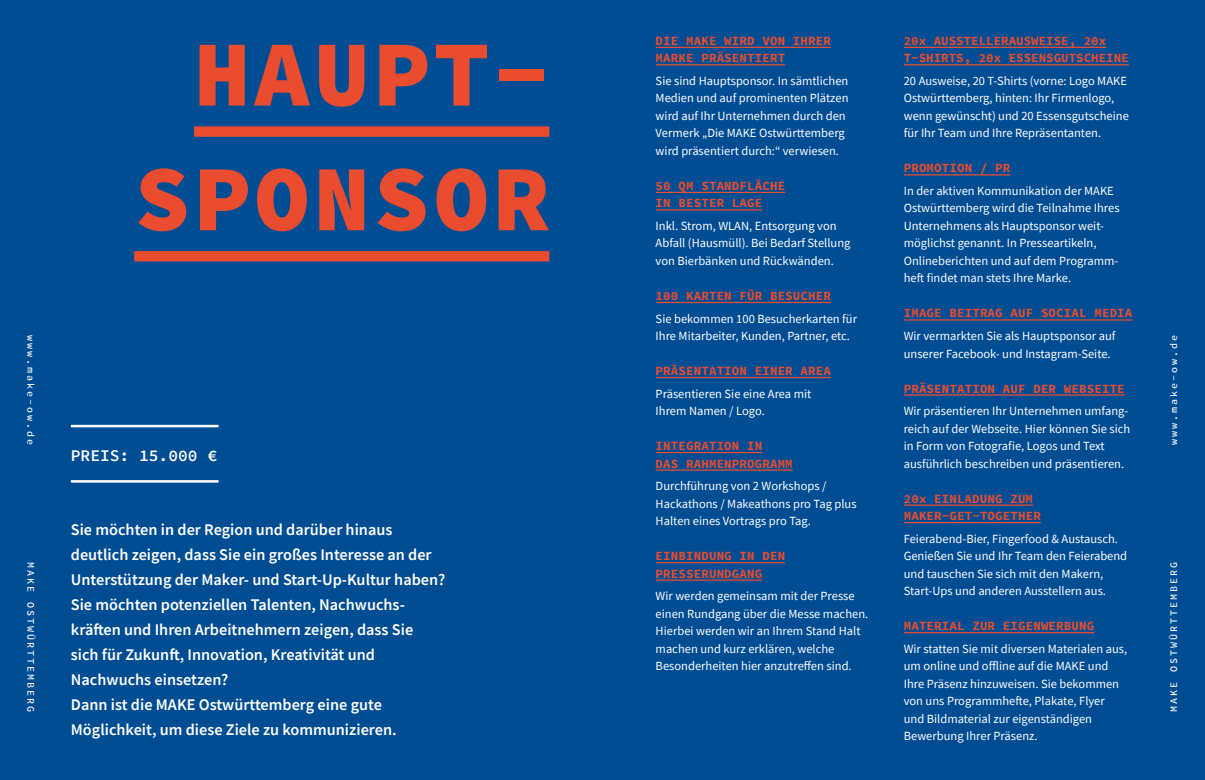
<style>
.page{position:relative;width:1205px;height:780px;background:#004d93}
.page>*{position:absolute;margin:0;border:0;box-sizing:border-box;transform-origin:0 0}
.t1{font:900 93.5px/124.6px "Source Code Pro";letter-spacing:.04em;color:#e94c2f;text-align:right}
.t2{font:600 16.25px/25px "Source Sans Pro";color:#fff}
.t3{font:600 16.25px "Source Code Pro";color:#fff}
.t4{font:12.5px/17.5px "Source Sans Pro";color:#fff}
.t5{font:700 12.5px/17.5px "Source Code Pro";letter-spacing:.01em;color:#e94c2f}
.t6{font:500 10px "Source Code Pro";letter-spacing:.2em;color:#fff}
</style>
<div class="page">
<hr style="left:656px;top:47px;width:175px;height:1px;background:#e94c2f">
<hr style="left:656px;top:64px;width:129px;height:1px;background:#e94c2f">
<hr style="left:656px;top:192px;width:129px;height:1px;background:#e94c2f">
<hr style="left:656px;top:209px;width:106px;height:1px;background:#e94c2f">
<hr style="left:656px;top:302px;width:175px;height:1px;background:#e94c2f">
<hr style="left:656px;top:377px;width:175px;height:1px;background:#e94c2f">
<hr style="left:656px;top:452px;width:106px;height:1px;background:#e94c2f">
<hr style="left:656px;top:469px;width:137px;height:1px;background:#e94c2f">
<hr style="left:656px;top:562px;width:129px;height:1px;background:#e94c2f">
<hr style="left:656px;top:579px;width:106px;height:1px;background:#e94c2f">
<div style="left:194px;top:126px;width:355px;height:11px;background:#e94c2f"></div>
<div style="left:134px;top:251px;width:415px;height:10px;background:#e94c2f"></div>
<hr style="left:904px;top:47px;width:202px;height:1px;background:#e94c2f">
<hr style="left:904px;top:64px;width:225px;height:1px;background:#e94c2f">
<hr style="left:904px;top:174px;width:106px;height:1px;background:#e94c2f">
<hr style="left:904px;top:319px;width:228px;height:1px;background:#e94c2f">
<hr style="left:904px;top:394px;width:221px;height:1px;background:#e94c2f">
<hr style="left:904px;top:504px;width:129px;height:1px;background:#e94c2f">
<hr style="left:904px;top:522px;width:137px;height:1px;background:#e94c2f">
<hr style="left:904px;top:632px;width:190px;height:1px;background:#e94c2f">
<hr style="left:71px;top:480px;width:148px;height:2px;background:#fff">
<hr style="left:71px;top:425px;width:148px;height:2px;background:#fff">
<h1 class="t1" style="left:134px;top:11px;width:416px">HAUPT-<br>SPONSOR</h1>
<p class="t6" style="left:37px;top:335px;width:111px;rotate:90deg">www.make-ow.de</p>
<p class="t6" style="left:37px;top:561px;width:152px;rotate:90deg">MAKE OSTWÜRTTEMBERG</p>
<h2 class="t3" style="left:71px;top:446px;width:148px">PREIS: 15.000 €</h2>
<p class="t2" style="left:71px;top:518px;width:376px">Sie möchten in der Region und darüber hinaus deutlich zeigen, dass Sie ein großes Interesse an der Unterstützung der Maker- und Start-Up-Kultur haben?<br>Sie möchten potenziellen Talenten, Nachwuchs&shy;kräften und Ihren Arbeitnehmern zeigen, dass Sie<br>sich für Zukunft, Innovation, Kreativität und Nachwuchs einsetzen?<br>Dann ist die MAKE Ostwürttemberg eine gute Möglichkeit, um diese Ziele zu kommunizieren.</p>
<p class="t5" style="left:656px;top:32px;width:177px">DIE MAKE WIRD VON IHRER<br>MARKE PRÄSENTIERT</p>
<p class="t4" style="left:656px;top:73px;width:194px">Sie sind Hauptsponsor. In sämtlichen Medien und auf prominenten Plätzen wird auf Ihr Unternehmen durch den Vermerk „Die MAKE Ostwürttemberg wird präsentiert durch:“ verwiesen.</p>
<p class="t5" style="left:656px;top:177px;width:131px">50 QM STANDFLÄCHE<br>IN BESTER LAGE</p>
<p class="t4" style="left:656px;top:218px;width:196px">Inkl. Strom, WLAN, Entsorgung von<br>Abfall (Hausmüll). Bei Bedarf Stellung von Bierbänken und Rückwänden.</p>
<p class="t5" style="left:656px;top:287px;width:177px">100 KARTEN FÜR BESUCHER</p>
<p class="t4" style="left:656px;top:310px;width:203px">Sie bekommen 100 Besucherkarten für<br>Ihre Mitarbeiter, Kunden, Partner, etc.</p>
<p class="t5" style="left:656px;top:362px;width:177px">PRÄSENTATION EINER AREA</p>
<p class="t4" style="left:656px;top:385px;width:157px">Präsentieren Sie eine Area mit<br>Ihrem Namen / Logo.</p>
<p class="t5" style="left:656px;top:437px;width:139px">INTEGRATION IN<br>DAS RAHMENPROGRAMM</p>
<p class="t4" style="left:656px;top:478px;width:202px">Durchführung von 2 Workshops /<br>Hackathons / Makeathons pro Tag plus<br>Halten eines Vortrags pro Tag.</p>
<p class="t5" style="left:656px;top:547px;width:131px">EINBINDUNG IN DEN<br>PRESSERUNDGANG</p>
<p class="t4" style="left:656px;top:588px;width:214px">Wir werden gemeinsam mit der Presse einen Rundgang über die Messe machen.<br>Hierbei werden wir an Ihrem Stand Halt machen und kurz erklären, welche Besonderheiten hier anzutreffen sind.</p>
<p class="t5" style="left:904px;top:32px;width:226px">20x AUSSTELLERAUSWEISE, 20x<br>T-SHIRTS, 20x ESSENSGUTSCHEINE</p>
<p class="t4" style="left:904px;top:73px;width:227px">20 Ausweise, 20 T-Shirts (vorne: Logo MAKE Ostwürttemberg, hinten: Ihr Firmenlogo, wenn gewünscht) und 20 Essensgutscheine für Ihr Team und Ihre Repräsentanten.</p>
<p class="t5" style="left:904px;top:160px;width:108px">PROMOTION / PR</p>
<p class="t4" style="left:904px;top:183px;width:217px">In der aktiven Kommunikation der MAKE Ostwürttemberg wird die Teilnahme Ihres Unternehmens als Hauptsponsor weit&shy;möglichst genannt. In Presseartikeln, Onlineberichten und auf dem Programm&shy;heft findet man stets Ihre Marke.</p>
<p class="t5" style="left:904px;top:305px;width:230px">IMAGE BEITRAG AUF SOCIAL MEDIA</p>
<p class="t4" style="left:904px;top:328px;width:213px">Wir vermarkten Sie als Hauptsponsor auf unserer Facebook- und Instagram-Seite.</p>
<p class="t5" style="left:904px;top:380px;width:222px">PRÄSENTATION AUF DER WEBSEITE</p>
<p class="t4" style="left:904px;top:403px;width:228px">Wir präsentieren Ihr Unternehmen umfang&shy;reich auf der Webseite. Hier können Sie sich in Form von Fotografie, Logos und Text ausführlich beschreiben und präsentieren.</p>
<p class="t5" style="left:904px;top:490px;width:139px">20x EINLADUNG ZUM<br>MAKER-GET-TOGETHER</p>
<p class="t4" style="left:904px;top:530px;width:225px">Feierabend-Bier, Fingerfood &amp; Austausch.<br>Genießen Sie und Ihr Team den Feierabend und tauschen Sie sich mit den Makern, Start-Ups und anderen Ausstellern aus.</p>
<p class="t5" style="left:904px;top:617px;width:192px">MATERIAL ZUR EIGENWERBUNG</p>
<p class="t4" style="left:904px;top:640px;width:225px">Wir statten Sie mit diversen Materialen aus, um online und offline auf die MAKE und Ihre Präsenz hinzuweisen. Sie bekommen von uns Programmhefte, Plakate, Flyer und Bildmaterial zur eigenständigen Bewerbung Ihrer Präsenz.</p>
<p class="t6" style="left:1167px;top:445px;width:111px;rotate:-90deg">www.make-ow.de</p>
<p class="t6" style="left:1167px;top:711px;width:152px;rotate:-90deg">MAKE OSTWÜRTTEMBERG</p>
</div>
